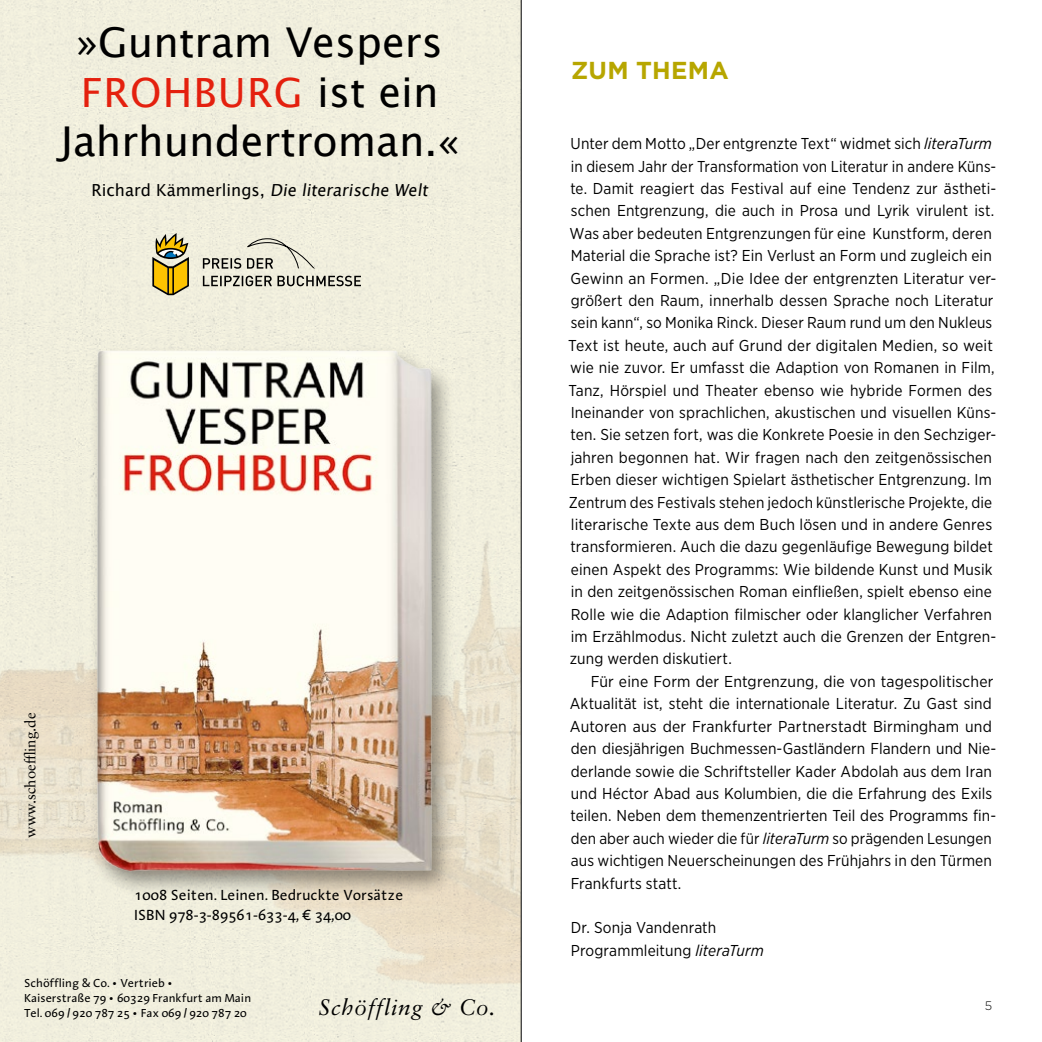
<style>
.page{position:relative;width:1042px;height:1042px;background:#fff}
.page>*{position:absolute;margin:0;border:0;box-sizing:border-box;transform-origin:0 0}
.t1{font:41.12px "Lucida Grande";color:#000}
.t2{font:40.25px "Lucida Grande";letter-spacing:.03em;color:#e4200e}
.t3{font:700 24.5px "Gotham";letter-spacing:.01em;color:#b7a600}
.t4{font:italic 22.4px "Sabon LT Pro";letter-spacing:.035em;color:#000}
.t5{font:16.62px "Lucida Grande";color:#000}
.t6{font:15.75px/22.4px "Gotham Narrow";letter-spacing:.01em;color:#000}
.t7{font:15.05px/19.9px "Linotype Aroma";color:#000}
.t8{font:15.05px "Sabon LT Pro";color:#000}
.t9{font:300 12.25px "Gotham";color:#000}
.t10{font:11.9px/15px "Linotype Aroma";color:#000}
.s1{font-size:41.12px;color:#000}
.s2{font-style:italic}
</style>
<div class="page">
<div style="left:0;top:0;width:521px;height:524px;background:#f1efde"></div>
<img style="left:0;top:524px;width:521px;height:518px">
<img style="left:71px;top:335px;width:387px;height:552px">
<svg style="left:203px;top:276px;width:158px;height:10px;background:#959389"></svg>
<svg style="left:203px;top:238px;width:113px;height:31px;background:#d2d0c1"></svg>
<svg style="left:152px;top:233px;width:37px;height:62px;background:#b59f4d"></svg>
<hr style="left:521px;top:0;width:1px;height:1042px;background:#000">
<h1 class="t1" style="left:77px;top:19px;width:368px">»Guntram Vespers</h1>
<h2 class="t2" style="left:81px;top:69px;width:359px">FrohburG <span class="s1">ist ein</span></h2>
<h1 class="t1" style="left:60px;top:118px;width:400px">Jahrhundertroman.«</h1>
<p class="t5" style="left:92px;top:180px;width:342px">richard Kämmerlings, Die literarische Welt</p>
<p class="t8" style="left:21px;top:838px;width:127px;rotate:-90deg">www.schoeffling.de</p>
<p class="t7" style="left:134px;top:884px;width:270px">1008 Seiten. Leinen. Bedruckte Vorsätze<br>ISBN 978-3-89561-633-4, € 34,00</p>
<p class="t10" style="left:24px;top:975px;width:229px">Schöffling &amp; Co. • Vertrieb •<br>Kaiserstraße 79 • 60329 Frankfurt am Main<br>Tel. 069 / 920 787 25 • Fax 069 / 920 787 20</p>
<h3 class="t4" style="left:319px;top:993px;width:178px">Schöffling &amp; Co.</h3>
<h3 class="t3" style="left:571px;top:54px;width:159px">ZUM THEMA</h3>
<p class="t6" style="left:568px;top:132px;width:429px">Unter dem Motto „Der entgrenzte Text“ widmet sich <span class="s2">literaTurm </span>in diesem Jahr der Transformation von Literatur in andere Küns&shy;te. Damit reagiert das Festival auf eine Tendenz zur ästheti&shy;schen Entgrenzung, die auch in Prosa und Lyrik virulent ist.<br>Was aber bedeuten Entgrenzungen für eine Kunstform, deren Material die Sprache ist? Ein Verlust an Form und zugleich ein Gewinn an Formen. „Die Idee der entgrenzten Literatur ver&shy;größert den Raum, innerhalb dessen Sprache noch Literatur sein kann“, so Monika Rinck. Dieser Raum rund um den Nukleus Text ist heute, auch auf Grund der digitalen Medien, so weit wie nie zuvor. Er umfasst die Adaption von Romanen in Film, Tanz, Hörspiel und Theater ebenso wie hybride Formen des Ineinander von sprachlichen, akustischen und visuellen Küns&shy;ten. Sie setzen fort, was die Konkrete Poesie in den Sechziger&shy;jahren begonnen hat. Wir fragen nach den zeitgenössischen Erben dieser wichtigen Spielart ästhetischer Entgrenzung. Im Zentrum des Festivals stehen jedoch künstlerische Projekte, die literarische Texte aus dem Buch lösen und in andere Genres transformieren. Auch die dazu gegenläufige Bewegung bildet einen Aspekt des Programms: Wie bildende Kunst und Musik in den zeitgenössischen Roman einfließen, spielt ebenso eine Rolle wie die Adaption filmischer oder klanglicher Verfahren im Erzählmodus. Nicht zuletzt auch die Grenzen der Entgren&shy;zung werden diskutiert.</p>
<p class="t6" style="left:570px;top:670px;width:428px;text-indent:21px">Für eine Form der Entgrenzung, die von tagespolitischer Aktualität ist, steht die internationale Literatur. Zu Gast sind Autoren aus der Frankfurter Partnerstadt Birmingham und den diesjährigen Buchmessen-Gastländern Flandern und Nie&shy;derlande sowie die Schriftsteller Kader Abdolah aus dem Iran und Héctor Abad aus Kolumbien, die die Erfahrung des Exils teilen. Neben dem themenzentrierten Teil des Programms fin&shy;den aber auch wieder die für <span class="s2">literaTurm</span> so prägenden Lesungen aus wichtigen Neuerscheinungen des Frühjahrs in den Türmen Frankfurts statt.</p>
<p class="t6" style="left:571px;top:916px;width:194px">Dr. Sonja Vandenrath<br>Programmleitung <span class="s2">literaTurm</span></p>
<p class="t9" style="left:985px;top:997px;width:9px">5</p>
</div>
